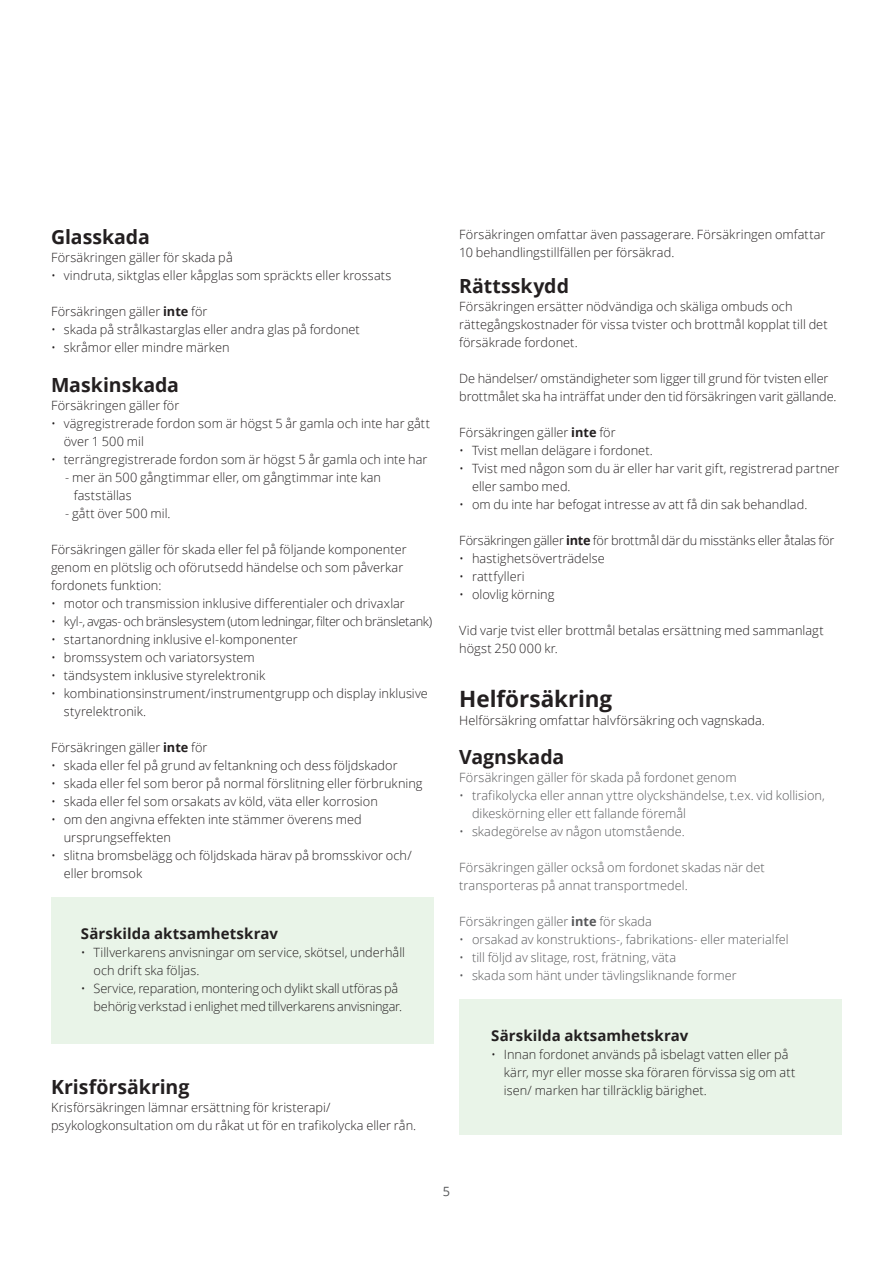
<style>
.page{position:relative;width:893px;height:1263px;background:#fff}
.page>*{position:absolute;margin:0;border:0;box-sizing:border-box;transform-origin:0 0}
.t1{font:700 22.5px "Open Sans";color:#231f20}
.t2{font:700 19.5px "Open Sans";color:#231f20}
.t3{font:700 15px "Open Sans";letter-spacing:.01em;color:#231f20}
.t4{font:300 12.75px/18px "Open Sans";color:#231f20}
.t5{font:300 12.75px/18px "Open Sans";letter-spacing:.005em;color:#57585a}
.t6{font:300 12.75px "Open Sans";letter-spacing:-.025em;color:#231f20}
.t7{font:300 12.75px "Open Sans";letter-spacing:-.02em;color:#231f20}
.t8{font:12.75px "Open Sans";color:#57585a}
.s1{font-weight:700}
</style>
<div class="page">
<div style="left:459px;top:999px;width:383px;height:135px;background:#e9f4e8"></div>
<div style="left:51px;top:897px;width:383px;height:146px;background:#e9f4e8"></div>
<h2 class="t2" style="left:51px;top:223px;width:100px">Glasskada</h2>
<p class="t4" style="left:51px;top:248px;width:183px">Försäkringen gäller för skada på</p>
<p class="t4" style="left:51px;top:266px;width:342px">• vindruta, siktglas eller kåpglas som spräckts eller krossats</p>
<p class="t4" style="left:51px;top:302px;width:158px">Försäkringen gäller <span class="s1">inte</span> för</p>
<p class="t4" style="left:51px;top:320px;width:310px">• skada på strålkastarglas eller andra glas på fordonet</p>
<p class="t4" style="left:51px;top:338px;width:180px">• skråmor eller mindre märken</p>
<h2 class="t2" style="left:51px;top:371px;width:130px">Maskinskada</h2>
<p class="t4" style="left:51px;top:396px;width:130px">Försäkringen gäller för</p>
<p class="t4" style="left:64px;top:414px;width:368px;text-indent:-13px">• vägregistrerade fordon som är högst 5 år gamla och inte har gått över 1 500 mil</p>
<p class="t4" style="left:51px;top:450px;width:378px">• terrängregistrerade fordon som är högst 5 år gamla och inte har</p>
<p class="t4" style="left:74px;top:468px;width:309px;text-indent:-9px">- mer än 500 gångtimmar eller, om gångtimmar inte kan fastställas</p>
<p class="t4" style="left:65px;top:504px;width:107px">- gått över 500 mil.</p>
<p class="t4" style="left:51px;top:540px;width:357px">Försäkringen gäller för skada eller fel på följande komponenter genom en plötslig och oförutsedd händelse och som påverkar fordonets funktion:</p>
<p class="t4" style="left:51px;top:594px;width:355px">• motor och transmission inklusive differentialer och drivaxlar</p>
<p class="t6" style="left:51px;top:613px;width:383px">• kyl-, avgas- och bränslesystem (utom ledningar, filter och bränsletank)</p>
<p class="t4" style="left:51px;top:630px;width:248px">• startanordning inklusive el-komponenter</p>
<p class="t4" style="left:51px;top:648px;width:205px">• bromssystem och variatorsystem</p>
<p class="t4" style="left:51px;top:666px;width:216px">• tändsystem inklusive styrelektronik</p>
<p class="t4" style="left:64px;top:684px;width:366px;text-indent:-13px">• kombinationsinstrument/instrumentgrupp och display inklusive styrelektronik.</p>
<p class="t4" style="left:51px;top:738px;width:158px">Försäkringen gäller <span class="s1">inte</span> för</p>
<p class="t4" style="left:51px;top:756px;width:348px">• skada eller fel på grund av feltankning och dess följdskador</p>
<p class="t4" style="left:51px;top:774px;width:373px">• skada eller fel som beror på normal förslitning eller förbrukning</p>
<p class="t4" style="left:51px;top:792px;width:328px">• skada eller fel som orsakats av köld, väta eller korrosion</p>
<p class="t4" style="left:64px;top:810px;width:299px;text-indent:-13px">• om den angivna effekten inte stämmer överens med ursprungseffekten</p>
<p class="t4" style="left:64px;top:846px;width:349px;text-indent:-13px">• slitna bromsbelägg och följdskada härav på bromsskivor och/ eller bromsok</p>
<p class="t3" style="left:81px;top:923px;width:199px">Särskilda aktsamhetskrav</p>
<p class="t4" style="left:94px;top:943px;width:313px;text-indent:-13px">• Tillverkarens anvisningar om service, skötsel, underhåll och drift ska följas.</p>
<p class="t4" style="left:81px;top:979px;width:323px;text-align:right">• Service, reparation, montering och dylikt skall utföras på behörig verkstad i enlighet med tillverkarens anvisningar.</p>
<h2 class="t2" style="left:51px;top:1073px;width:140px">Krisförsäkring</h2>
<p class="t4" style="left:51px;top:1098px;width:367px">Krisförsäkringen lämnar ersättning för kristerapi/ psykologkonsultation om du råkat ut för en trafikolycka eller rån.</p>
<p class="t4" style="left:459px;top:225px;width:368px">Försäkringen omfattar även passagerare. Försäkringen omfattar<br>10 behandlingstillfällen per försäkrad.</p>
<h2 class="t2" style="left:459px;top:272px;width:111px">Rättsskydd</h2>
<p class="t4" style="left:459px;top:297px;width:370px">Försäkringen ersätter nödvändiga och skäliga ombuds och rättegångskostnader för vissa tvister och brottmål kopplat till det försäkrade fordonet.</p>
<p class="t4" style="left:459px;top:369px;width:379px">De händelser/ omständigheter som ligger till grund för tvisten eller brottmålet ska ha inträffat under den tid försäkringen varit gällande.</p>
<p class="t4" style="left:459px;top:423px;width:158px">Försäkringen gäller <span class="s1">inte</span> för</p>
<p class="t4" style="left:459px;top:441px;width:195px">• Tvist mellan delägare i fordonet.</p>
<p class="t4" style="left:472px;top:459px;width:369px;text-indent:-13px">• Tvist med någon som du är eller har varit gift, registrerad partner eller sambo med.</p>
<p class="t4" style="left:459px;top:495px;width:350px">• om du inte har befogat intresse av att få din sak behandlad.</p>
<p class="t7" style="left:459px;top:531px;width:377px">Försäkringen gäller <span class="s1">inte</span> för brottmål där du misstänks eller åtalas för</p>
<p class="t4" style="left:459px;top:549px;width:147px">• hastighetsöverträdelse</p>
<p class="t4" style="left:459px;top:567px;width:67px">• rattfylleri</p>
<p class="t4" style="left:459px;top:585px;width:97px">• olovlig körning</p>
<p class="t4" style="left:459px;top:621px;width:366px">Vid varje tvist eller brottmål betalas ersättning med sammanlagt högst 250 000 kr.</p>
<h1 class="t1" style="left:459px;top:683px;width:155px">Helförsäkring</h1>
<p class="t4" style="left:459px;top:711px;width:307px">Helförsäkring omfattar halvförsäkring och vagnskada.</p>
<h2 class="t2" style="left:459px;top:743px;width:107px">Vagnskada</h2>
<p class="t5" style="left:459px;top:768px;width:279px">Försäkringen gäller för skada på fordonet genom</p>
<p class="t5" style="left:472px;top:786px;width:354px;text-indent:-13px">• trafikolycka eller annan yttre olyckshändelse, t.ex. vid kollision, dikeskörning eller ett fallande föremål</p>
<p class="t5" style="left:459px;top:822px;width:227px">• skadegörelse av någon utomstående.</p>
<p class="t5" style="left:459px;top:858px;width:307px">Försäkringen gäller också om fordonet skadas när det transporteras på annat transportmedel.</p>
<p class="t5" style="left:459px;top:912px;width:194px">Försäkringen gäller <span class="s1">inte</span> för skada</p>
<p class="t5" style="left:459px;top:930px;width:331px">• orsakad av konstruktions-, fabrikations- eller materialfel</p>
<p class="t5" style="left:459px;top:948px;width:218px">• till följd av slitage, rost, frätning, väta</p>
<p class="t5" style="left:459px;top:966px;width:279px">• skada som hänt under tävlingsliknande former</p>
<p class="t3" style="left:491px;top:1025px;width:199px">Särskilda aktsamhetskrav</p>
<p class="t4" style="left:504px;top:1045px;width:293px;text-indent:-13px">• Innan fordonet används på isbelagt vatten eller på kärr, myr eller mosse ska föraren förvissa sig om att isen/ marken har tillräcklig bärighet.</p>
<p class="t8" style="left:443px;top:1182px;width:9px">5</p>
</div>
